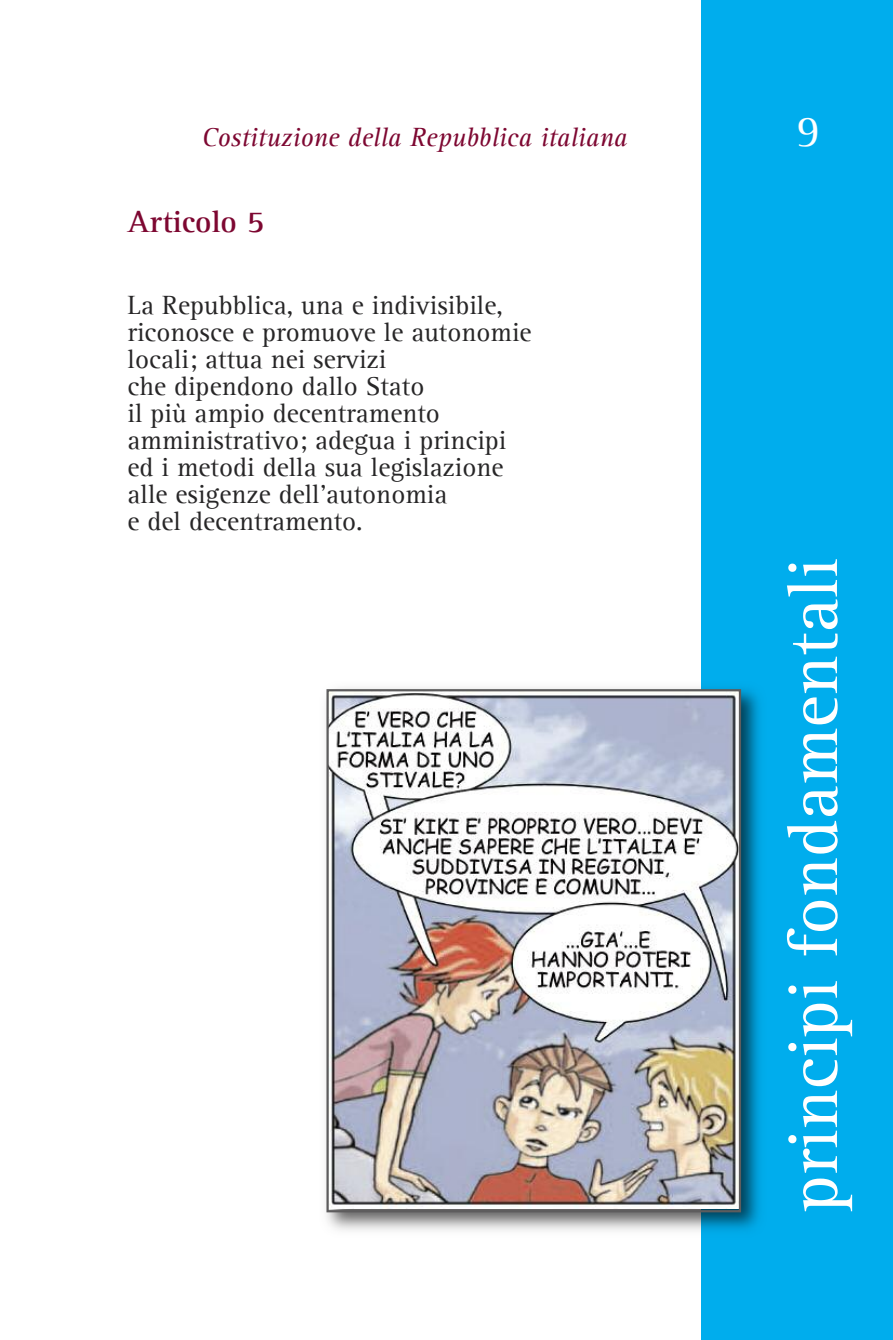
<style>
.page{position:relative;width:893px;height:1340px;background:#fff}
.page>*{position:absolute;margin:0;border:0;box-sizing:border-box;transform-origin:0 0}
.t1{font:72px "Agfa Rotis Serif";color:#fff}
.t2{font:45px "Agfa Rotis Serif";color:#fff}
.t3{font:700 31.5px "Agfa Rotis Serif";color:#7d0731}
.t4{font:27px/27px "Agfa Rotis Serif";color:#272627}
.t5{font:italic 27px "Agfa Rotis Serif";color:#7d0731}
</style>
<div class="page">
<div style="left:702px;top:0;width:191px;height:1339px;background:#00aded"></div>
<img style="left:326px;top:679px;width:434px;height:562px">
<img style="left:329px;top:692px;width:409px;height:516px">
<div style="left:326px;top:689px;width:415px;height:523px;border:2px solid #5d5c5d"></div>
<p class="t5" style="left:202px;top:122px;width:427px">Costituzione della Repubblica italiana</p>
<p class="t3" style="left:128px;top:203px;width:138px">Articolo 5</p>
<p class="t4" style="left:128px;top:292px;width:405px">La Repubblica, una e indivisibile, riconosce e promuove le autonomie locali; attua nei servizi<br>che dipendono dallo Stato<br>il più ampio decentramento amministrativo; adegua i principi ed i metodi della sua legislazione alle esigenze dell'autonomia<br>e del decentramento.</p>
<h2 class="t2" style="left:797px;top:106px;width:25px">9</h2>
<h1 class="t1" style="left:772px;top:1212px;width:655px;rotate:-90deg">principi fondamentali</h1>
</div>
